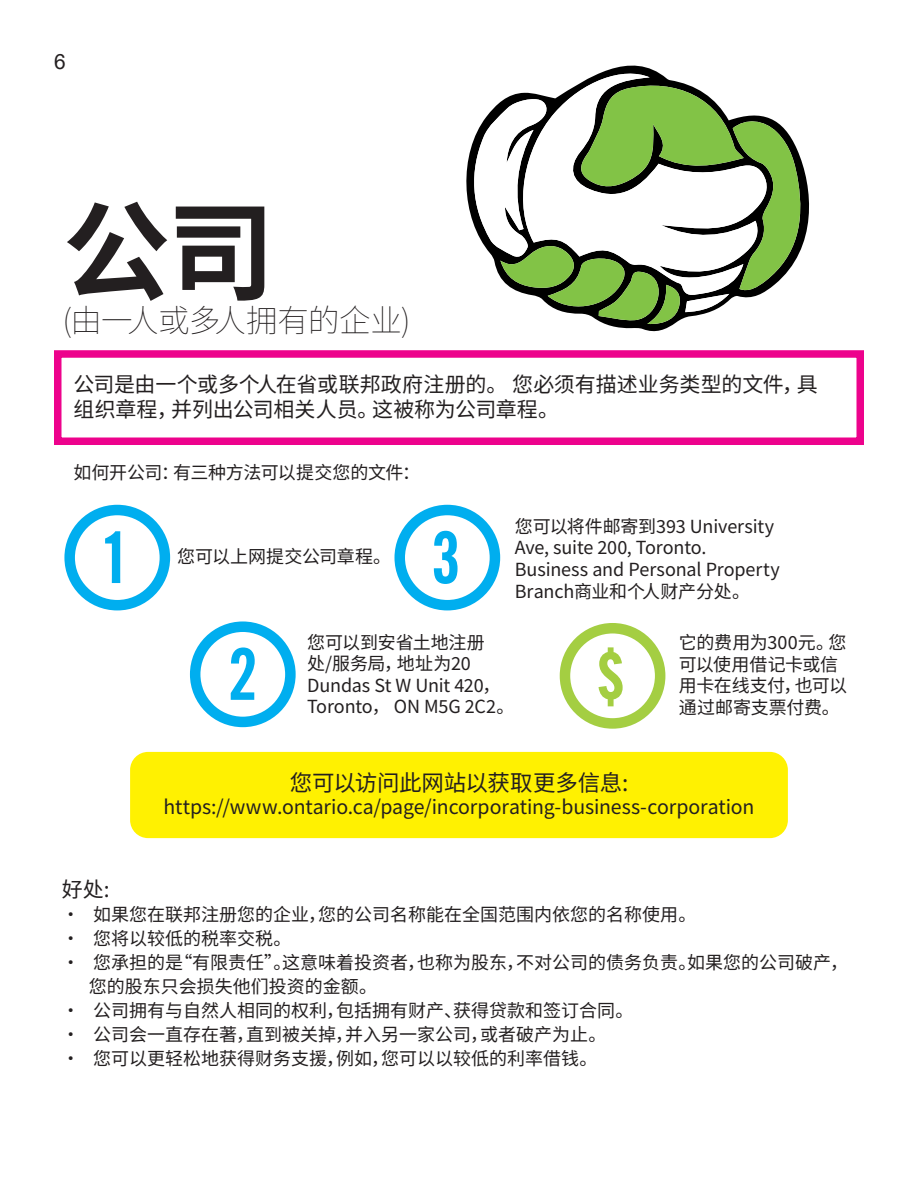
<style>
.page{position:relative;width:918px;height:1188px;background:#fff}
.page>*{position:absolute;margin:0;border:0;box-sizing:border-box;transform-origin:0 0}
.t1{font:700 108px "Noto Sans SC";color:#231f20}
.t2{font:600 72px "Alternate Gothic Cond ATF";color:#00aeef}
.t3{font:600 72px "Alternate Gothic Cond ATF";color:#a4ce42}
.t4{font:100 31.5px "Noto Sans SC";letter-spacing:-.025em;color:#231f20}
.t5{font:22.5px "Noto Sans SC";letter-spacing:-.015em;color:#231f20}
.t6{font:21px/25.2px "Noto Sans SC";letter-spacing:-.01em;color:#231f20}
.t7{font:21px "Arial";color:#231f20}
.t8{font:19.5px "Noto Sans SC";letter-spacing:-.005em;color:#231f20}
.t9{font:18px/21.6px "Noto Sans SC";color:#231f20}
.t10{font:18px/21.6px "Noto Sans SC";letter-spacing:-.02em;color:#231f20}
</style>
<div class="page">
<div style="left:54px;top:350px;width:810px;height:95px;border:8px solid #ed028c"></div>
<div style="left:64px;top:505px;width:106px;height:105px;border:10px solid #00aeef;border-radius:50%"></div>
<div style="left:190px;top:621px;width:106px;height:106px;border:10px solid #00aeef;border-radius:50%"></div>
<div style="left:394px;top:505px;width:106px;height:105px;border:10px solid #00aeef;border-radius:50%"></div>
<div style="left:560px;top:623px;width:105px;height:106px;border:10px solid #a4ce42;border-radius:50%"></div>
<div style="left:130px;top:752px;width:658px;height:86px;background:#fff101;border-radius:18px"></div>
<svg style="left:466px;top:65px;width:343px;height:267px"></svg>
<svg style="left:514px;top:66px;width:255px;height:13px"></svg>
<svg style="left:469px;top:79px;width:335px;height:246px"></svg>
<p class="t7" style="left:54px;top:47px;width:13px">6</p>
<p class="t1" style="left:63px;top:191px;width:214px">公司</p>
<p class="t4" style="left:63px;top:303px;width:349px">(由一人或多人拥有的企业)</p>
<p class="t6" style="left:73px;top:372px;width:746px">公司是由一个或多个人在省或联邦政府注册的。 您必须有描述业务类型的文件，具组织章程，并列出公司相关人员。这被称为公司章程。</p>
<p class="t9" style="left:73px;top:462px;width:348px">如何开公司：有三种方法可以提交您的文件：</p>
<p class="t2" style="left:104px;top:512px;width:22px">1</p>
<p class="t9" style="left:177px;top:546px;width:216px">您可以上网提交公司章程。</p>
<p class="t2" style="left:432px;top:512px;width:29px">3</p>
<p class="t9" style="left:515px;top:516px;width:267px">您可以将件邮寄到393 University<br>Ave, suite 200, Toronto.<br>Business and Personal Property<br>Branch商业和个人财产分处。</p>
<p class="t2" style="left:229px;top:629px;width:29px">2</p>
<p class="t9" style="left:307px;top:632px;width:209px">您可以到安省土地注册处/服务局，地址为20<br>Dundas St W Unit 420，<br>Toronto， ON M5G 2C2。</p>
<p class="t3" style="left:597px;top:630px;width:28px">$</p>
<p class="t10" style="left:679px;top:632px;width:170px">它的费用为300元。您可以使用借记卡或信用卡在线支付，也可以通过邮寄支票付费。</p>
<p class="t5" style="left:290px;top:770px;width:340px">您可以访问此网站以获取更多信息:</p>
<p class="t8" style="left:163px;top:796px;width:593px">https://www.ontario.ca/page/incorporating-business-corporation</p>
<p class="t6" style="left:62px;top:877px;width:49px">好处:</p>
<p class="t9" style="left:62px;top:904px;width:636px">• 如果您在联邦注册您的企业，您的公司名称能在全国范围内依您的名称使用。</p>
<p class="t9" style="left:62px;top:928px;width:231px">• 您将以较低的税率交税。</p>
<p class="t9" style="left:89px;top:951px;width:761px;line-height:24px;text-indent:-27px">• 您承担的是“有限责任”。这意味着投资者，也称为股东，不对公司的债务负责。如果您的公司破产，您的股东只会损失他们投资的金额。</p>
<p class="t9" style="left:62px;top:1000px;width:573px">• 公司拥有与自然人相同的权利，包括拥有财产、获得贷款和签订合同。</p>
<p class="t9" style="left:62px;top:1024px;width:546px">• 公司会一直存在著，直到被关掉，并入另一家公司，或者破产为止。</p>
<p class="t9" style="left:62px;top:1048px;width:537px">• 您可以更轻松地获得财务支援，例如，您可以以较低的利率借钱。</p>
</div>
